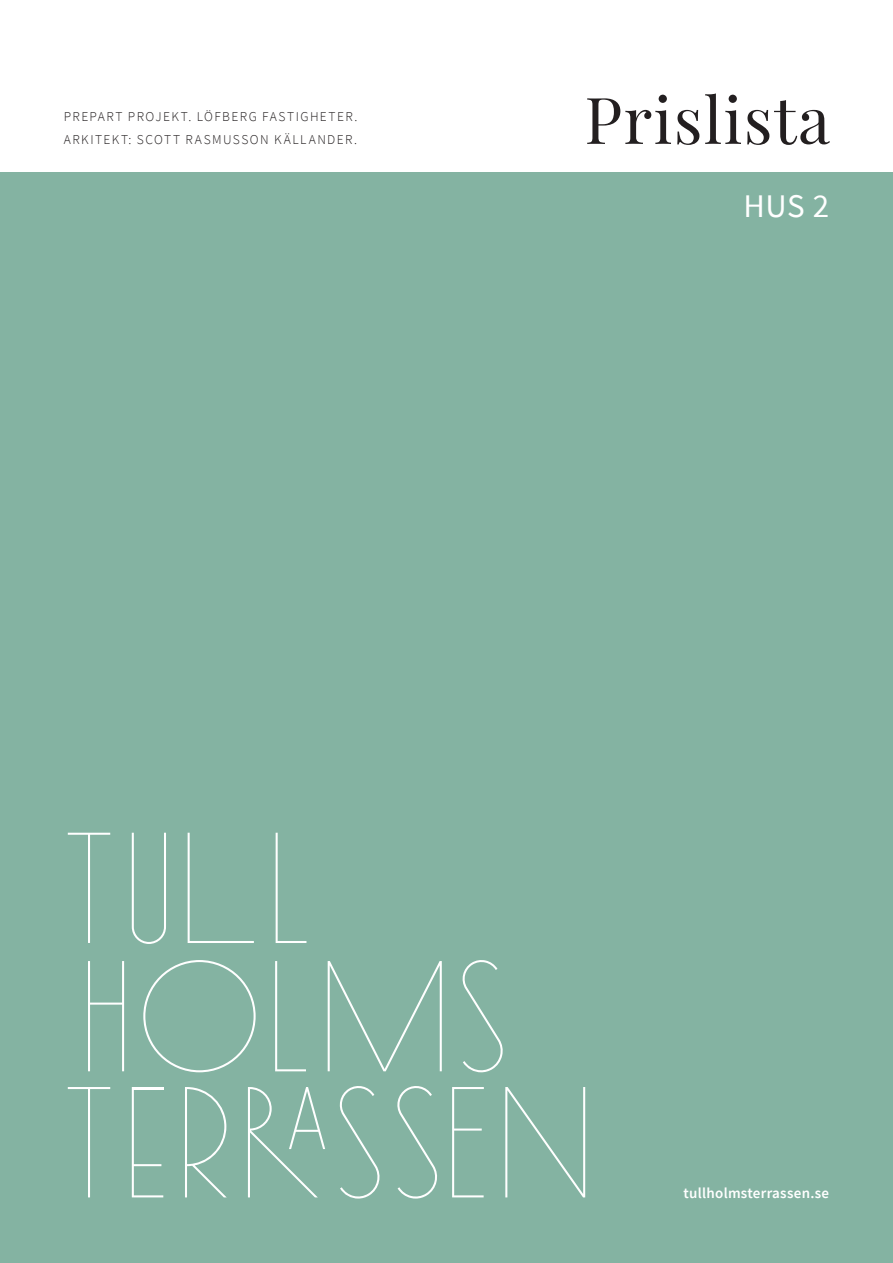
<style>
.page{position:relative;width:893px;height:1263px;background:#fff}
.page>*{position:absolute;margin:0;border:0;box-sizing:border-box;transform-origin:0 0}
.t1{font:64.5px "Playfair Display";letter-spacing:.02em;color:#231f20}
.t2{font:33px "Source Sans Pro";color:#fff}
.t3{font:600 15px "Source Sans Pro";letter-spacing:.02em;color:#fff}
.t4{font:300 13.5px/23.1px "Source Sans Pro";letter-spacing:.105em;color:#231f20}
</style>
<div class="page">
<div style="left:0;top:173px;width:893px;height:1090px;background:#84b3a2"></div>
<svg style="left:188px;top:833px;width:66px;height:110px"></svg>
<svg style="left:276px;top:833px;width:30px;height:110px"></svg>
<svg style="left:275px;top:961px;width:31px;height:110px"></svg>
<svg style="left:68px;top:833px;width:42px;height:110px"></svg>
<svg style="left:68px;top:1087px;width:42px;height:110px"></svg>
<svg style="left:88px;top:961px;width:36px;height:110px"></svg>
<svg style="left:328px;top:961px;width:114px;height:110px"></svg>
<svg style="left:505px;top:1087px;width:80px;height:110px"></svg>
<svg style="left:143px;top:960px;width:113px;height:112px"></svg>
<svg style="left:132px;top:833px;width:34px;height:111px"></svg>
<svg style="left:248px;top:1087px;width:77px;height:110px"></svg>
<svg style="left:185px;top:1087px;width:42px;height:110px"></svg>
<svg style="left:462px;top:960px;width:41px;height:113px"></svg>
<svg style="left:339px;top:1086px;width:41px;height:113px"></svg>
<svg style="left:397px;top:1086px;width:40px;height:112px"></svg>
<svg style="left:132px;top:1087px;width:31px;height:110px"></svg>
<svg style="left:452px;top:1087px;width:32px;height:110px"></svg>
<p class="t4" style="left:64px;top:105px;width:295px">PREPART PROJEKT. LÖFBERG FASTIGHETER.<br>ARKITEKT: SCOTT RASMUSSON KÄLLANDER.</p>
<p class="t1" style="left:584px;top:79px;width:247px">Prislista</p>
<p class="t2" style="left:743px;top:185px;width:87px">HUS 2</p>
<p class="t3" style="left:683px;top:1183px;width:147px">tullholmsterrassen.se</p>
</div>
